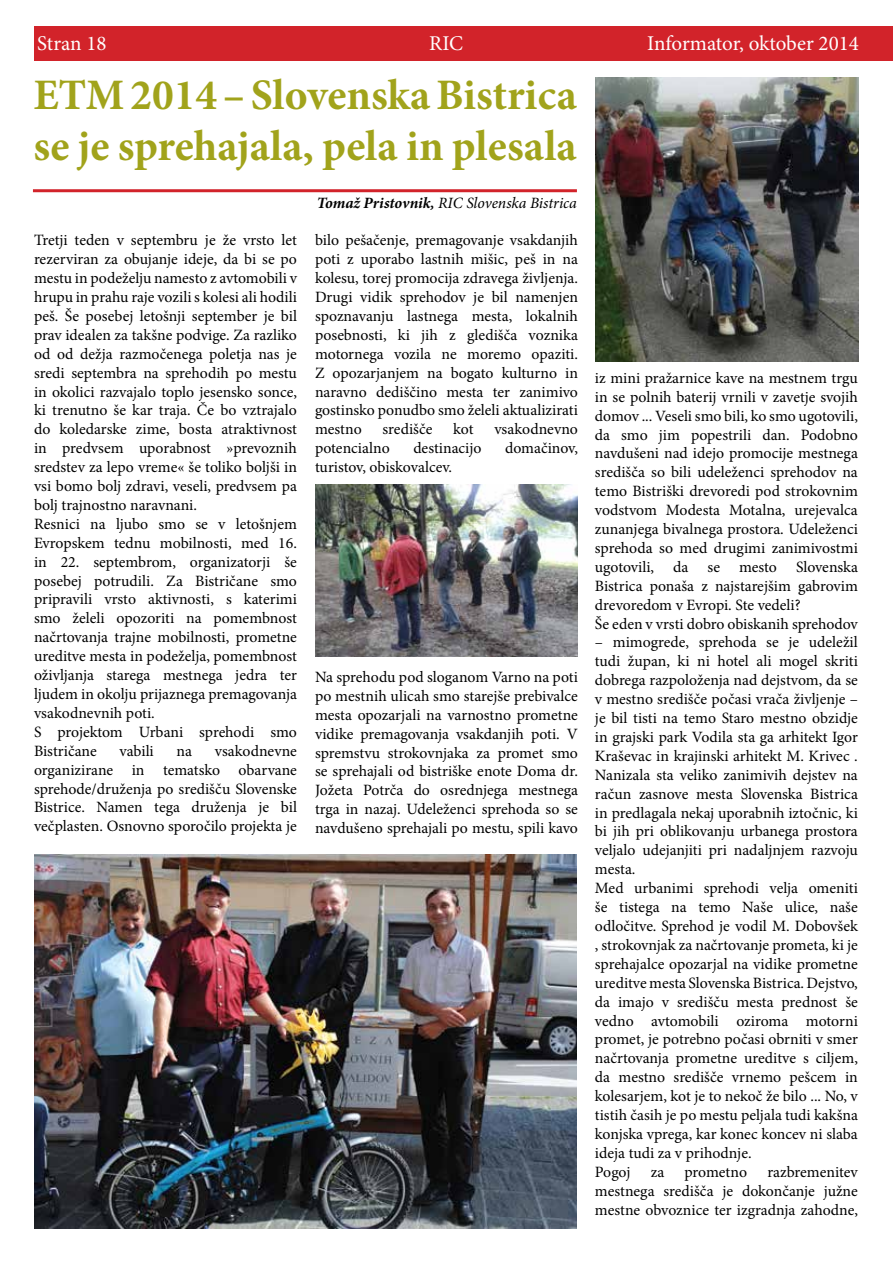
<style>
.page{position:relative;width:893px;height:1263px;background:#fff}
.page>*{position:absolute;margin:0;border:0;box-sizing:border-box;transform-origin:0 0}
.t1{font:700 43.5px/51px "Minion Pro";color:#a1a31b}
.t2{font:21px "Minion Pro";letter-spacing:-.005em;color:#fff}
.t3{font:15.75px/18.9px "Minion Pro";color:#000;text-align:justify}
.t4{font:italic 15.75px "Minion Pro";letter-spacing:-.005em;color:#000}
.s1{font-weight:700}
</style>
<div class="page">
<div style="left:34px;top:26px;width:859px;height:35px;background:#d2232a"></div>
<hr style="left:33px;top:189px;width:544px;height:3px;background:#d2232a">
<img style="left:596px;top:78px;width:263px;height:284px">
<img style="left:315px;top:485px;width:263px;height:171px">
<img style="left:34px;top:855px;width:543px;height:374px">
<h2 class="t2" style="left:37px;top:30px;width:71px">Stran 18</h2>
<h2 class="t2" style="left:429px;top:30px;width:35px">RIC</h2>
<h2 class="t2" style="left:647px;top:30px;width:213px">Informator, oktober 2014</h2>
<h1 class="t1" style="left:33px;top:69px;width:545px">ETM 2014 – Slovenska Bistrica se je sprehajala, pela in plesala</h1>
<p class="t3" style="left:34px;top:231px;width:265px;text-align:left">Tretji teden v septembru je že vrsto let rezerviran za obujanje ideje, da bi se po mestu in podeželju namesto z avtomobili v hrupu in prahu raje vozili s kolesi ali hodili peš. Še posebej letošnji september je bil prav idealen za takšne podvige. Za razliko od od dežja razmočenega poletja nas je sredi septembra na sprehodih po mestu in okolici razvajalo toplo jesensko sonce, ki trenutno še kar traja. Če bo vztrajalo do koledarske zime, bosta atraktivnost in predvsem uporabnost »prevoznih sredstev za lepo vreme« še toliko boljši in vsi bomo bolj zdravi, veseli, predvsem pa bolj trajnostno naravnani.<br>Resnici na ljubo smo se v letošnjem Evropskem tednu mobilnosti, med 16. in 22. septembrom, organizatorji še posebej potrudili. Za Bistričane smo pripravili vrsto aktivnosti, s katerimi smo želeli opozoriti na pomembnost načrtovanja trajne mobilnosti, prometne ureditve mesta in podeželja, pomembnost oživljanja starega mestnega jedra ter ljudem in okolju prijaznega premagovanja vsakodnevnih poti.<br>S projektom Urbani sprehodi smo Bistričane</p>
<p class="t3" style="left:34px;top:741px;width:264px;text-indent:181px">vsakodnevne organizirane in tematsko obarvane sprehode/druženja po središču Slovenske Bistrice. Namen tega druženja je bil večplasten. Osnovno sporočilo projekta je</p>
<p class="t3" style="left:119px;top:741px;width:36px">vabili</p>
<p class="t3" style="left:177px;top:741px;width:17px">na</p>
<p class="t4" style="left:317px;top:192px;width:262px"><span class="s1">Tomaž Pristovnik,</span> RIC Slovenska Bistrica</p>
<p class="t3" style="left:315px;top:231px;width:264px">bilo pešačenje, premagovanje vsakdanjih poti z uporabo lastnih mišic, peš in na kolesu, torej promocija zdravega življenja.<br>Drugi vidik sprehodov je bil namenjen spoznavanju lastnega mesta, lokalnih posebnosti, ki jih z gledišča voznika motornega vozila ne moremo opaziti.<br>Z opozarjanjem na bogato kulturno in naravno dediščino mesta ter zanimivo gostinsko ponudbo smo želeli aktualizirati mestno</p>
<p class="t3" style="left:382px;top:420px;width:51px">središče</p>
<p class="t3" style="left:453px;top:420px;width:22px">kot</p>
<p class="t3" style="left:494px;top:420px;width:85px">vsakodnevno</p>
<p class="t3" style="left:315px;top:439px;width:76px">potencialno</p>
<p class="t3" style="left:413px;top:439px;width:70px">destinacijo</p>
<p class="t3" style="left:505px;top:439px;width:74px">domačinov,</p>
<p class="t3" style="left:315px;top:458px;width:139px">turistov, obiskovalcev.</p>
<p class="t3" style="left:315px;top:667px;width:264px">Na sprehodu pod sloganom Varno na poti po mestnih ulicah smo starejše prebivalce mesta opozarjali na varnostno prometne vidike premagovanja vsakdanjih poti. V spremstvu strokovnjaka za promet smo se sprehajali od bistriške enote Doma dr.<br>Jožeta Potrča do osrednjega mestnega trga in nazaj. Udeleženci sprehoda so se navdušeno sprehajali po mestu, spili kavo</p>
<p class="t3" style="left:595px;top:368px;width:265px;text-align:left">iz mini pražarnice kave na mestnem trgu in se polnih baterij vrnili v zavetje svojih domov ... Veseli smo bili, ko smo ugotovili, da smo jim popestrili dan. Podobno navdušeni nad idejo promocije mestnega središča so bili udeleženci sprehodov na temo Bistriški drevoredi pod strokovnim vodstvom Modesta Motalna, urejevalca zunanjega bivalnega prostora. Udeleženci sprehoda so med drugimi zanimivostmi ugotovili, da se mesto Slovenska Bistrica ponaša z najstarejšim gabrovim drevoredom v Evropi. Ste vedeli?<br>Še eden v vrsti dobro obiskanih sprehodov</p>
<p class="t3" style="left:595px;top:633px;width:264px;text-align:left">– mimogrede, sprehoda se je udeležil tudi župan, ki ni hotel ali mogel skriti dobrega razpoloženja nad dejstvom, da se v mestno središče počasi vrača življenje – je bil tisti na temo Staro mestno obzidje in grajski park Vodila sta ga arhitekt Igor Kraševac in krajinski arhitekt M. Krivec .<br>Nanizala sta veliko zanimivih dejstev na račun zasnove mesta Slovenska Bistrica in predlagala nekaj uporabnih iztočnic, ki bi jih pri oblikovanju urbanega prostora veljalo udejanjiti pri nadaljnjem razvoju mesta.<br>Med urbanimi sprehodi velja omeniti še tistega na temo Naše ulice, naše odločitve. Sprehod je vodil M. Dobovšek , strokovnjak za načrtovanje prometa, ki je sprehajalce opozarjal na vidike prometne ureditve mesta Slovenska Bistrica. Dejstvo, da imajo v središču mesta prednost še vedno avtomobili oziroma motorni promet, je potrebno počasi obrniti v smer načrtovanja prometne ureditve s ciljem, da mestno središče vrnemo pešcem in kolesarjem, kot je to nekoč že bilo ... No, v tistih časih je po mestu peljala tudi kakšna konjska vprega, kar konec koncev ni slaba ideja tudi za v prihodnje.<br>Pogoj</p>
<p class="t3" style="left:595px;top:1162px;width:264px;text-indent:172px">razbremenitev mestnega središča je dokončanje južne mestne obvoznice ter izgradnja zahodne,</p>
<p class="t3" style="left:651px;top:1162px;width:15px">za</p>
<p class="t3" style="left:685px;top:1162px;width:64px">prometno</p>
</div>
